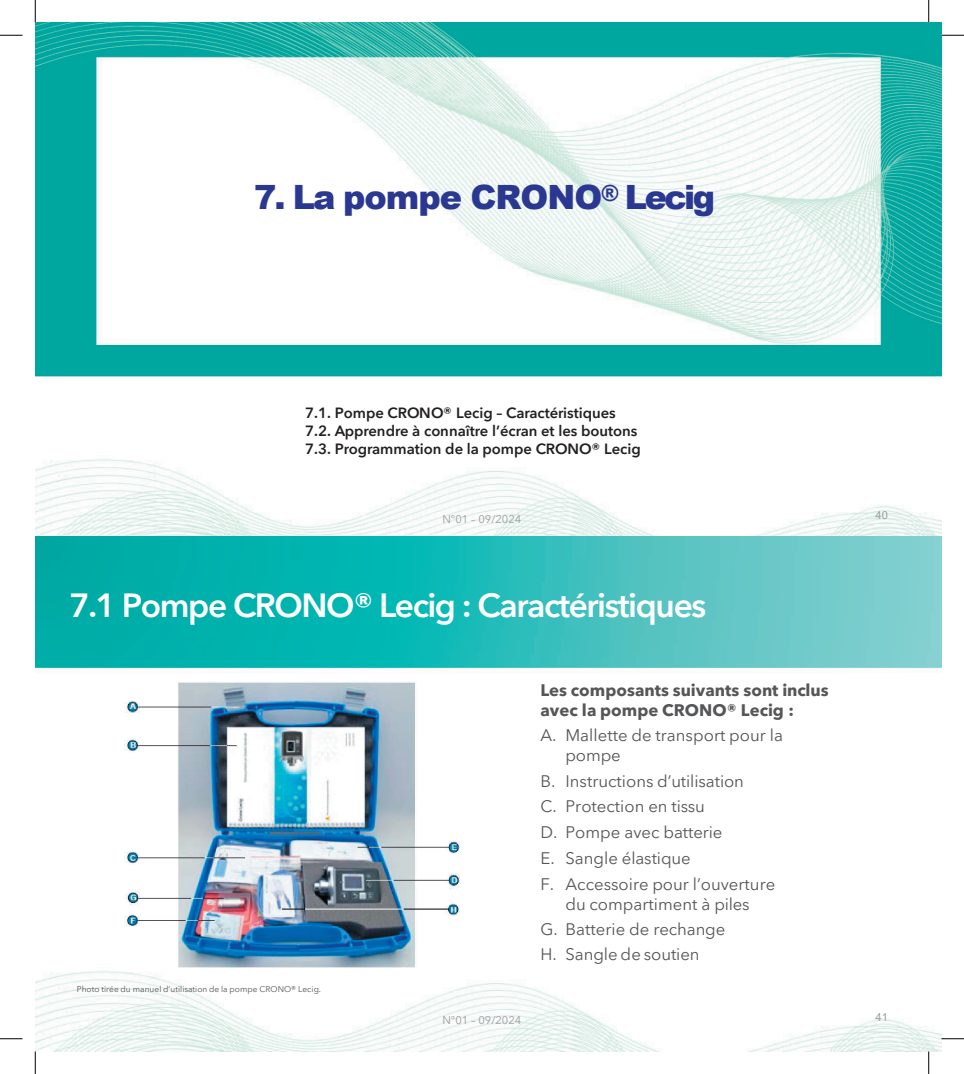
<style>
.page{position:relative;width:964px;height:1074px;background:#fff}
.page>*{position:absolute;margin:0;border:0;box-sizing:border-box;transform-origin:0 0}
.t1{font:600 33.45px "Avenir Next LT Pro";letter-spacing:-.045em;color:#fff}
.t2{font:900 33.45px "Arial";letter-spacing:-.03em;color:#2a3892}
.t3{font:16.8px/26px "Avenir Next LT Pro";color:#555658}
.t4{font:700 16.8px/19.5px "Avenir Next LT Pro";color:#555658}
.t5{font:600 14.85px/17.9px "Avenir Next LT Pro";color:#231f20}
.t6{font:11.1px "Avenir Next LT Pro";color:#9b9ca0}
.t7{font:11.1px "Arial";color:#9b9ca0}
.t8{font:8.4px "Avenir Next LT Pro";letter-spacing:.005em;color:#555658}
</style>
<div class="page">
<img style="left:35px;top:459px;width:906px;height:77px">
<img style="left:35px;top:23px;width:906px;height:354px">
<img style="left:35px;top:536px;width:906px;height:515px">
<img style="left:125px;top:682px;width:334px;height:285px">
<svg style="left:0;top:35px;width:22px;height:1px"></svg>
<svg style="left:941px;top:35px;width:22px;height:1px"></svg>
<svg style="left:0;top:1038px;width:22px;height:1px"></svg>
<svg style="left:941px;top:1038px;width:22px;height:1px"></svg>
<svg style="left:35px;top:0;width:1px;height:22px"></svg>
<svg style="left:35px;top:1051px;width:1px;height:23px"></svg>
<svg style="left:928px;top:0;width:1px;height:22px"></svg>
<svg style="left:928px;top:1051px;width:1px;height:23px"></svg>
<h1 class="t2" style="left:254px;top:172px;width:462px">7. La pompe CRONO<sup>®</sup> Lecig</h1>
<p class="t5" style="left:305px;top:404px;width:337px">7.1. Pompe CRONO® Lecig – Caractéristiques<br>7.2. Apprendre à connaître l’écran et les boutons<br>7.3. Programmation de la pompe CRONO® Lecig</p>
<p class="t6" style="left:442px;top:512px;width:80px">N°01 – 09/2024</p>
<p class="t7" style="left:875px;top:508px;width:14px">40</p>
<h1 class="t1" style="left:69px;top:585px;width:638px">7.1 Pompe CRONO® Lecig : Caractéristiques</h1>
<p class="t8" style="left:77px;top:984px;width:246px">Photo tirée du manuel d’utilisation de la pompe CRONO® Lecig.</p>
<p class="t4" style="left:540px;top:681px;width:289px">Les composants suivants sont inclus avec la pompe CRONO® Lecig :</p>
<p class="t3" style="left:565px;top:725px;width:219px;line-height:20.1px;text-indent:-25px">A. Mallette de transport pour la pompe</p>
<p class="t3" style="left:540px;top:768px;width:236px">B. Instructions d’utilisation<br>C. Protection en tissu<br>D. Pompe avec batterie<br>E. Sangle élastique<br>F. Accessoire pour l’ouverture</p>
<p class="t3" style="left:540px;top:892px;width:211px;line-height:25.2px;text-indent:25px">du compartiment à piles<br>G. Batterie de rechange<br>H. Sangle de soutien</p>
<p class="t6" style="left:442px;top:1014px;width:80px">N°01 – 09/2024</p>
<p class="t7" style="left:875px;top:1009px;width:14px">41</p>
</div>
